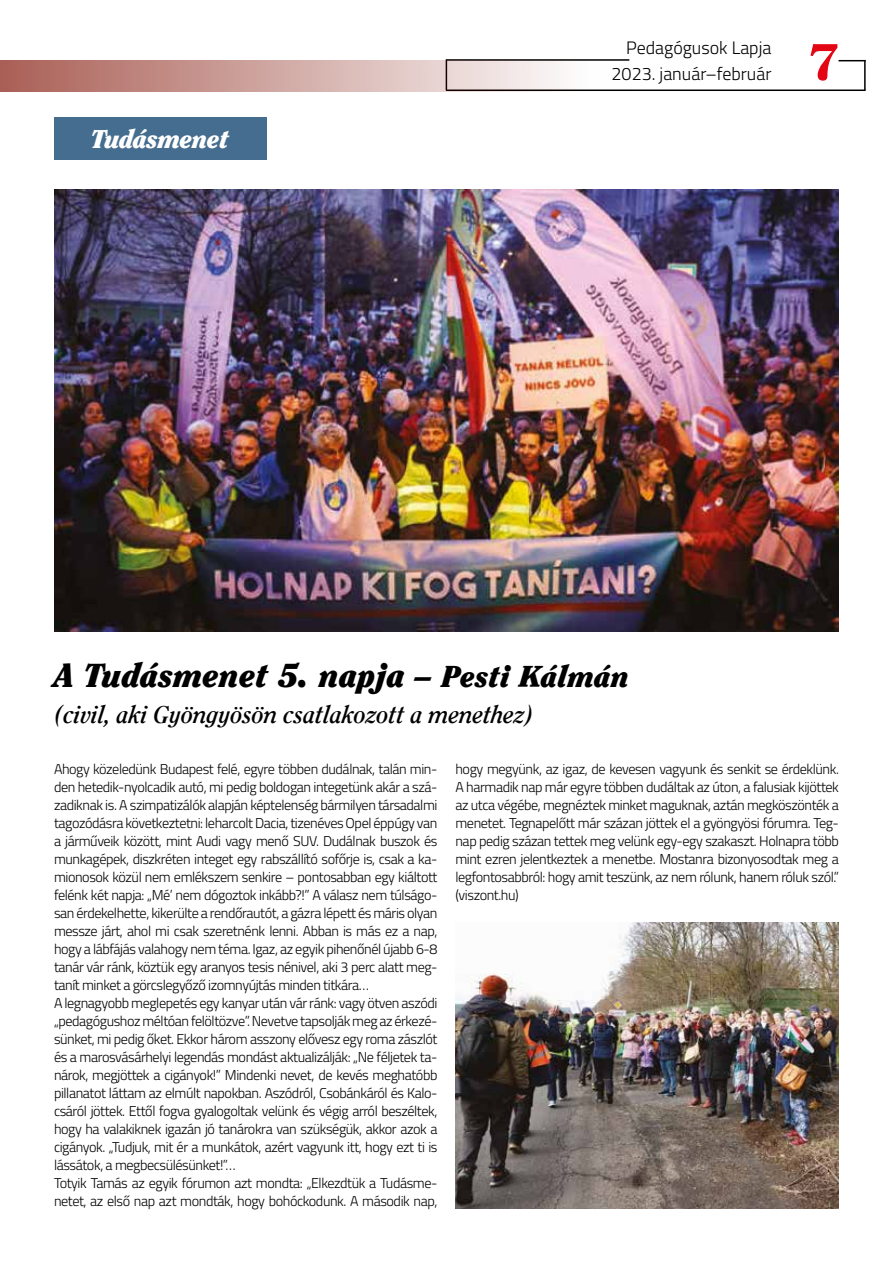
<style>
.page{position:relative;width:893px;height:1263px;background:#fff}
.page>*{position:absolute;margin:0;border:0;box-sizing:border-box;transform-origin:0 0}
.t1{font:800 51px "Clearface Std";color:#e30613;scale:1.1 1}
.t2{font:italic 900 33px "Clearface Std";color:#000}
.t3{font:italic 900 25.5px "Clearface Std";letter-spacing:-.02em;color:#fff}
.t4{font:italic 700 24px "Clearface Std";color:#000}
.t5{font:300 18px/25px "Titillium Web";color:#000;text-align:right}
.t6{font:300 14.25px/18px "Titillium Web";letter-spacing:-.03em;color:#000}
.s1{font-size:30px}
</style>
<div class="page">
<hr style="left:446px;top:90px;width:420px;height:1px;background:#000">
<hr style="left:864px;top:60px;width:2px;height:30px;background:#000">
<svg style="left:838px;top:60px;width:28px;height:1px"></svg>
<hr style="left:447px;top:59px;width:182px;height:2px;background:#000">
<hr style="left:446px;top:59px;width:1px;height:31px;background:#000">
<svg style="left:0;top:60px;width:629px;height:32px;background:#d0ada9"></svg>
<div style="left:54px;top:117px;width:213px;height:42px;background:#456d8f"></div>
<img style="left:54px;top:189px;width:784px;height:442px">
<img style="left:455px;top:922px;width:384px;height:287px">
<h3 class="t3" style="left:91px;top:123px;width:140px">Tudásmenet</h3>
<p class="t5" style="left:612px;top:35px;width:161px">Pedagógusok Lapja<br>2023. január–február</p>
<h1 class="t1" style="left:808px;top:31px;width:30px">7</h1>
<h2 class="t2" style="left:54px;top:655px;width:577px">A Tudásmenet 5. napja – <span class="s1">Pesti Kálmán</span></h2>
<h3 class="t4" style="left:54px;top:700px;width:481px">(civil, aki Gyöngyösön csatlakozott a menethez)</h3>
<p class="t6" style="left:54px;top:759px;width:385px">Ahogy közeledünk Budapest felé, egyre többen dudálnak, talán min&shy;den hetedik-nyolcadik autó, mi pedig boldogan integetünk akár a szá&shy;zadiknak is. A szimpatizálók alapján képtelenség bármilyen társadalmi tagozódásra következtetni: leharcolt Dacia, tizenéves Opel éppúgy van a járműveik között, mint Audi vagy menő SUV. Dudálnak buszok és munkagépek, diszkréten integet egy rabszállító sofőrje is, csak a ka&shy;mionosok közül nem emlékszem senkire – pontosabban egy kiáltott felénk két napja: „Mé’ nem dógoztok inkább?!” A válasz nem túlságo&shy;san érdekelhette, kikerülte a rendőrautót, a gázra lépett és máris olyan messze járt, ahol mi csak szeretnénk lenni. Abban is más ez a nap, hogy a lábfájás valahogy nem téma. Igaz, az egyik pihenőnél újabb 6-8 tanár vár ránk, köztük egy aranyos tesis nénivel, aki 3 perc alatt meg&shy;tanít minket a görcslegyőző izomnyújtás minden titkára…<br>A legnagyobb meglepetés egy kanyar után vár ránk: vagy ötven aszódi „pedagógushoz méltóan felöltözve”. Nevetve tapsolják meg az érkezé&shy;sünket, mi pedig őket. Ekkor három asszony elővesz egy roma zászlót és a marosvásárhelyi legendás mondást aktualizálják: „Ne féljetek ta&shy;nárok, megjöttek a cigányok!” Mindenki nevet, de kevés meghatóbb pillanatot láttam az elmúlt napokban. Aszódról, Csobánkáról és Kalo&shy;csáról jöttek. Ettől fogva gyalogoltak velünk és végig arról beszéltek, hogy ha valakiknek igazán jó tanárokra van szükségük, akkor azok a cigányok. „Tudjuk, mit ér a munkátok, azért vagyunk itt, hogy ezt ti is lássátok, a megbecsülésünket!”…<br>Totyik Tamás az egyik fórumon azt mondta: „Elkezdtük a Tudásme&shy;netet, az első nap azt mondták, hogy bohóckodunk. A második nap,</p>
<p class="t6" style="left:455px;top:759px;width:385px;text-align:justify">hogy megyünk, az igaz, de kevesen vagyunk és senkit se érdeklünk.<br>A harmadik nap már egyre többen dudáltak az úton, a falusiak kijöttek az utca végébe, megnéztek minket maguknak, aztán megköszönték a menetet. Tegnapelőtt már százan jöttek el a gyöngyösi fórumra. Teg&shy;nap pedig százan tettek meg velünk egy-egy szakaszt. Holnapra több mint ezren jelentkeztek a menetbe. Mostanra bizonyosodtak meg a legfontosabbról: hogy amit teszünk, az nem rólunk, hanem róluk szól.” (viszont.hu)</p>
</div>
